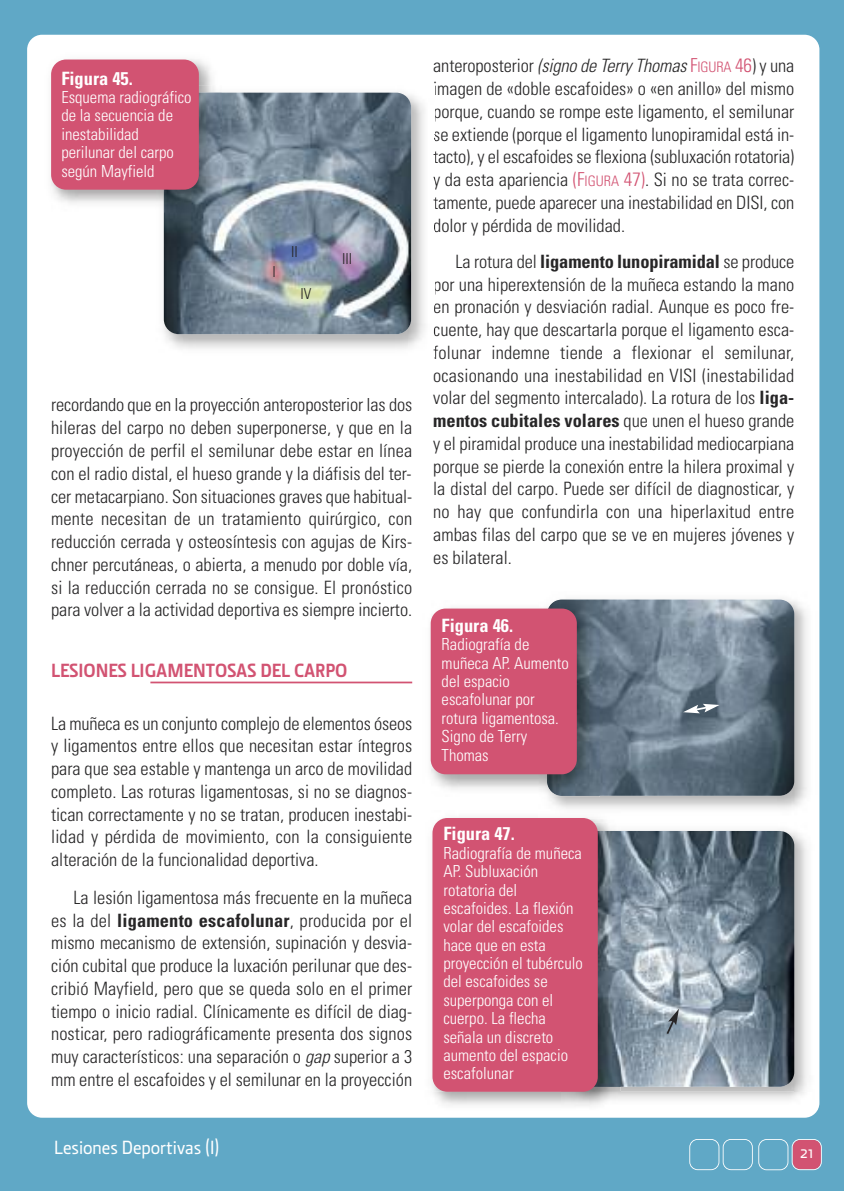
<style>
.page{position:relative;width:844px;height:1191px;background:#fff}
.page>*{position:absolute;margin:0;border:0;box-sizing:border-box;transform-origin:0 0}
.t1{font:700 19.25px "Section";color:#d25372}
.t2{font:500 19.25px "Section";color:#fff}
.t3{font:300 condensed 18.38px/22.8px "Univers LT Std";color:#272627;text-align:justify}
.t4{font:700 condensed 18.38px "Univers LT Std";color:#fff}
.t5{font:500 17.5px "Section";color:#fff}
.t6{font:300 condensed 16.62px/18.4px "Univers LT Std";color:#fff}
.t7{font:300 condensed 15.05px "Univers LT Std";color:#272627}
.s1{font-weight:700}
.s2{font-style:italic}
.s3{font-size:19.25px;color:#d25372}
.s4{font-size:14.35px;color:#d25372}
</style>
<div class="page">
<div style="left:0;top:0;width:843px;height:1191px;background:#60a8c6"></div>
<div style="left:27px;top:35px;width:792px;height:1082px;background:#fff;border-radius:15px"></div>
<hr style="left:150px;top:681px;width:262px;height:2px;background:#d25372">
<div style="left:758px;top:1139px;width:30px;height:31px;border:2px solid #fff;border-radius:8px"></div>
<div style="left:722px;top:1139px;width:30px;height:31px;border:2px solid #fff;border-radius:8px"></div>
<div style="left:689px;top:1139px;width:30px;height:31px;border:2px solid #fff;border-radius:8px"></div>
<div style="left:792px;top:1139px;width:28px;height:30px;background:#d25372;border-radius:7px"></div>
<div style="left:791px;top:1139px;width:30px;height:31px;border:2px solid #fff;border-radius:8px"></div>
<img style="left:163px;top:92px;width:271px;height:257px">
<img style="left:164px;top:93px;width:247px;height:241px;border-radius:15px">
<img style="left:51px;top:59px;width:171px;height:153px">
<img style="left:164px;top:93px;width:58px;height:119px">
<div style="left:51px;top:60px;width:148px;height:130px;background:#d25372;border-radius:15px"></div>
<img style="left:538px;top:599px;width:269px;height:210px">
<img style="left:547px;top:599px;width:247px;height:197px;border-radius:15px">
<img style="left:547px;top:601px;width:14px;height:195px">
<div style="left:430px;top:608px;width:146px;height:166px;background:#d25372;border-radius:15px"></div>
<svg style="left:683px;top:704px;width:36px;height:9px"></svg>
<img style="left:620px;top:830px;width:188px;height:261px">
<img style="left:569px;top:831px;width:225px;height:255px;border-radius:15px">
<img style="left:433px;top:1091px;width:187px;height:18px">
<img style="left:586px;top:822px;width:34px;height:269px">
<div style="left:432px;top:818px;width:165px;height:273px;background:#d25372;border-radius:15px"></div>
<svg style="left:665px;top:1008px;width:13px;height:28px"></svg>
<p class="t4" style="left:61px;top:71px;width:73px">Figura 45.</p>
<p class="t6" style="left:61px;top:89px;width:132px">Esquema radiográfico de la secuencia de inestabilidad perilunar del carpo según Mayfield</p>
<p class="t7" style="left:272px;top:266px;width:5px">I</p>
<p class="t7" style="left:291px;top:246px;width:8px">II</p>
<p class="t7" style="left:300px;top:288px;width:12px">IV</p>
<p class="t7" style="left:342px;top:253px;width:12px">III</p>
<p class="t3" style="left:51px;top:395px;width:362px">recordando que en la proyección anteroposterior las dos hileras del carpo no deben superponerse, y que en la proyección de perfil el semilunar debe estar en línea con el radio distal, el hueso grande y la diáfisis del ter&shy;cer metacarpiano. Son situaciones graves que habitual&shy;mente necesitan de un tratamiento quirúrgico, con reducción cerrada y osteosíntesis con agujas de Kirs&shy;chner percutáneas, o abierta, a menudo por doble vía, si la reducción cerrada no se consigue. El pronóstico para volver a la actividad deportiva es siempre incierto.</p>
<p class="t1" style="left:51px;top:663px;width:298px">LESIONES LIGAMENTOSAS DEL CARPO</p>
<p class="t3" style="left:51px;top:713px;width:362px">La muñeca es un conjunto complejo de elementos óseos y ligamentos entre ellos que necesitan estar íntegros para que sea estable y mantenga un arco de movilidad completo. Las roturas ligamentosas, si no se diagnos&shy;tican correctamente y no se tratan, producen inestabi&shy;lidad y pérdida de movimiento, con la consiguiente alteración de la funcionalidad deportiva.</p>
<p class="t3" style="left:51px;top:887px;width:362px;text-indent:22px">La lesión ligamentosa más frecuente en la muñeca es la del <span class="s1">ligamento escafolunar</span>, producida por el mismo mecanismo de extensión, supinación y desvia&shy;ción cubital que produce la luxación perilunar que des&shy;cribió Mayfield, pero que se queda solo en el primer tiempo o inicio radial. Clínicamente es difícil de diag&shy;nosticar, pero radiográficamente presenta dos signos muy característicos: una separación o <span class="s2">gap</span> superior a 3 mm entre el escafoides y el semilunar en la proyección</p>
<p class="t3" style="left:433px;top:56px;width:362px">anteroposterior <span class="s2">(signo de Terry Thomas</span> <span class="s3">F</span><span class="s4">IGURA</span> <span class="s3">46</span>) y una imagen de «doble escafoides» o «en anillo» del mismo porque, cuando se rompe este ligamento, el semilunar se extiende (porque el ligamento lunopiramidal está in&shy;tacto), y el escafoides se flexiona (subluxación rotatoria) y da esta apariencia <span class="s3">(F</span><span class="s4">IGURA</span> <span class="s3">47)</span>. Si no se trata correc&shy;tamente, puede aparecer una inestabilidad en DISI, con dolor y pérdida de movilidad.</p>
<p class="t3" style="left:433px;top:251px;width:362px;text-indent:22px">La rotura del <span class="s1">ligamento lunopiramidal</span> se produce por una hiperextensión de la muñeca estando la mano en pronación y desviación radial. Aunque es poco fre&shy;cuente, hay que descartarla porque el ligamento esca&shy;folunar indemne tiende a flexionar el semilunar, ocasionando una inestabilidad en VISI (inestabilidad volar del segmento intercalado). La rotura de los <span class="s1">liga&shy;mentos cubitales volares</span> que unen el hueso grande y el piramidal produce una inestabilidad mediocarpiana porque se pierde la conexión entre la hilera proximal y la distal del carpo. Puede ser difícil de diagnosticar, y no hay que confundirla con una hiperlaxitud entre ambas filas del carpo que se ve en mujeres jóvenes y es bilateral.</p>
<p class="t4" style="left:441px;top:618px;width:73px">Figura 46.</p>
<p class="t6" style="left:441px;top:636px;width:129px">Radiografía de muñeca AP. Aumento del espacio escafolunar por rotura ligamentosa.<br>Signo de Terry<br>Thomas</p>
<p class="t4" style="left:443px;top:827px;width:73px">Figura 47.</p>
<p class="t6" style="left:443px;top:845px;width:141px">Radiografía de muñeca<br>AP. Subluxación rotatoria del escafoides. La flexión volar del escafoides hace que en esta proyección el tubérculo del escafoides se superponga con el cuerpo. La flecha señala un discreto aumento del espacio escafolunar</p>
<p class="t2" style="left:54px;top:1139px;width:167px">Lesiones Deportivas (I)</p>
<p class="t5" style="left:800px;top:1145px;width:15px">21</p>
</div>
